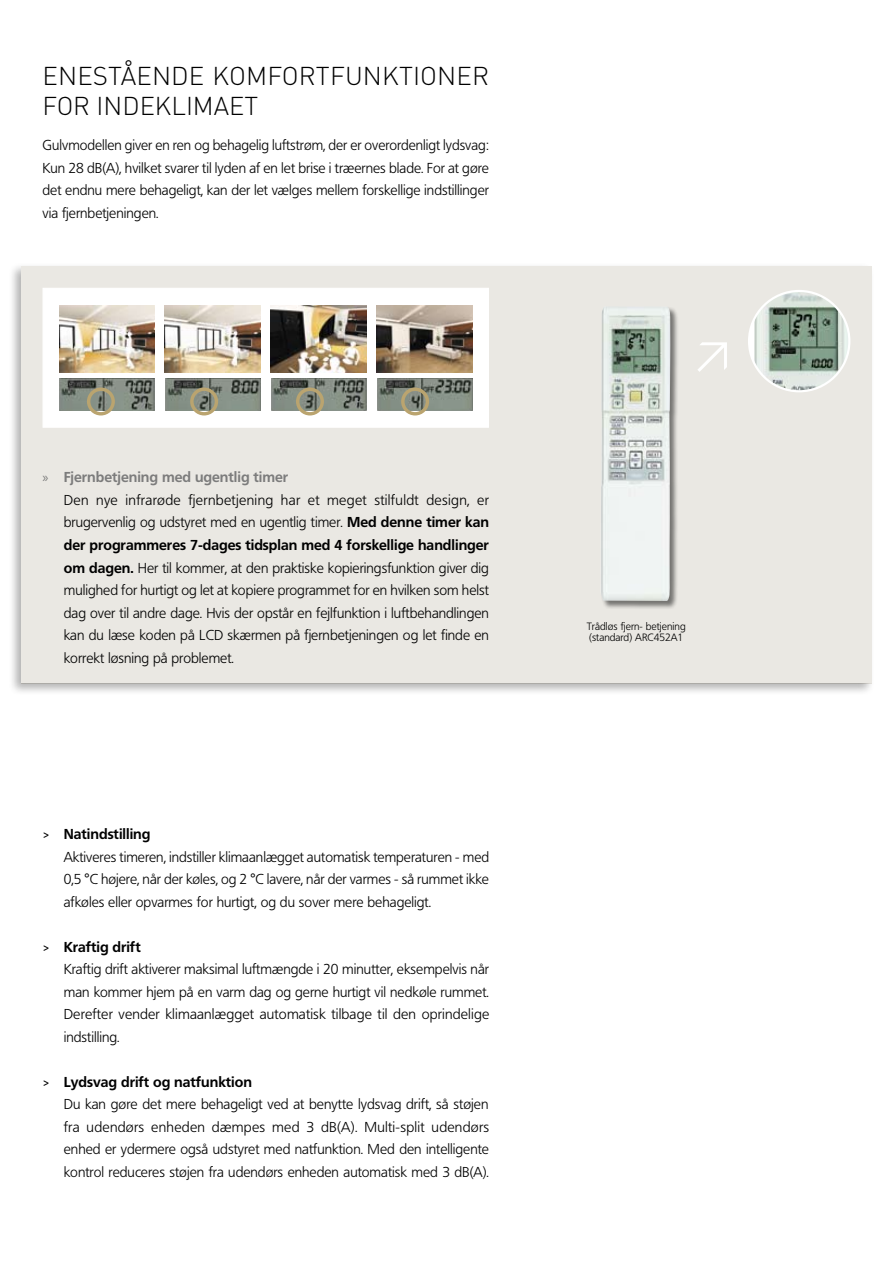
<style>
.page{position:relative;width:893px;height:1263px;background:#fff}
.page>*{position:absolute;margin:0;border:0;box-sizing:border-box;transform-origin:0 0}
.t1{font:300 25.5px/30.6px "DIN";letter-spacing:.005em;color:#000}
.t2{font:300 14.25px/22.5px "Frutiger BSK45";color:#000;text-align:justify}
.t3{font:300 14.25px/22.5px "Frutiger BSK45";letter-spacing:.02em;color:#000}
.t4{font:700 14.25px "Frutiger BSK65";color:#000}
.t5{font:700 14.25px "Frutiger BSK65";color:#7c7c7c}
.t6{font:300 10.5px/11.2px "Frutiger BSK45";color:#000}
.s1{font-family:"Myriad Pro";font-weight:400}
.s2{font-family:"Frutiger BSK65";font-weight:700}
.s3{font-family:"DIN";font-weight:400}
</style>
<div class="page">
<div style="left:8px;top:263px;width:867px;height:433px;background:#000;opacity:.3"></div>
<div style="left:21px;top:266px;width:851px;height:417px;background:#eae8e3"></div>
<div style="left:43px;top:288px;width:446px;height:140px;background:#fff"></div>
<img style="left:59px;top:378px;width:95px;height:32px">
<img style="left:165px;top:378px;width:95px;height:32px">
<img style="left:271px;top:378px;width:95px;height:32px">
<img style="left:377px;top:378px;width:95px;height:32px">
<img style="left:59px;top:305px;width:95px;height:67px">
<img style="left:165px;top:305px;width:95px;height:67px">
<img style="left:271px;top:305px;width:95px;height:67px">
<img style="left:377px;top:305px;width:95px;height:67px">
<div style="left:87px;top:387px;width:28px;height:28px;border:3px solid #baa46f;border-radius:50%"></div>
<div style="left:190px;top:387px;width:28px;height:28px;border:3px solid #baa46f;border-radius:50%"></div>
<div style="left:296px;top:387px;width:28px;height:28px;border:3px solid #baa46f;border-radius:50%"></div>
<div style="left:401px;top:387px;width:28px;height:28px;border:3px solid #baa46f;border-radius:50%"></div>
<img style="left:754px;top:291px;width:95px;height:100px">
<div style="left:748px;top:290px;width:102px;height:102px;border:2px solid #fff;border-radius:50%"></div>
<svg style="left:698px;top:342px;width:29px;height:30px"></svg>
<div style="left:600px;top:306px;width:79px;height:304px;background:#000;opacity:.5"></div>
<img style="left:600px;top:306px;width:71px;height:295px">
<h1 class="t1" style="left:43px;top:59px;width:448px">ENESTÅENDE KOMFORTFUNKTIONER<br>FOR INDEKLIMAET</h1>
<p class="t2" style="left:43px;top:134px;width:448px">Gulvmodellen giver en ren og behagelig luftstrøm, der er overordenligt lydsvag:<br>Kun 28 dB(A), hvilket svarer til lyden af en let brise i træernes blade. For at gøre det endnu mere behageligt, kan der let vælges mellem forskellige indstillinger via fjernbetjeningen.</p>
<p class="t5" style="left:43px;top:469px;width:247px"><span class="s1">»</span> Fjernbetjening med ugentlig timer</p>
<p class="t3" style="left:64px;top:489px;width:427px">Den nye infrarøde fjernbetjening har et meget stilfuldt design, er brugervenlig og udstyret med en ugentlig timer. <span class="s2">Med denne timer kan</span></p>
<p class="t4" style="left:64px;top:536px;width:427px">der programmeres 7-dages tidsplan med 4 forskellige handlinger</p>
<p class="t2" style="left:64px;top:556px;width:427px"><span class="s2">om dagen.</span> Her til kommer, at den praktiske kopieringsfunktion giver dig mulighed for hurtigt og let at kopiere programmet for en hvilken som helst dag over til andre dage. Hvis der opstår en fejlfunktion i luftbehandlingen kan du læse koden på LCD skærmen på fjernbetjeningen og let finde en korrekt løsning på problemet.</p>
<p class="t4" style="left:43px;top:826px;width:109px"><span class="s3">&gt;</span> Natindstilling</p>
<p class="t2" style="left:64px;top:846px;width:427px">Aktiveres timeren, indstiller klimaanlægget automatisk temperaturen - med 0,5 °C højere, når der køles, og 2 °C lavere, når der varmes - så rummet ikke afkøles eller opvarmes for hurtigt, og du sover mere behageligt.</p>
<p class="t4" style="left:43px;top:938px;width:100px"><span class="s3">&gt;</span> Kraftig drift</p>
<p class="t2" style="left:64px;top:958px;width:427px">Kraftig drift aktiverer maksimal luftmængde i 20 minutter, eksempelvis når man kommer hjem på en varm dag og gerne hurtigt vil nedkøle rummet.<br>Derefter vender klimaanlægget automatisk tilbage til den oprindelige indstilling.</p>
<p class="t4" style="left:43px;top:1073px;width:211px"><span class="s3">&gt;</span> Lydsvag drift og natfunktion</p>
<p class="t2" style="left:64px;top:1093px;width:427px">Du kan gøre det mere behageligt ved at benytte lydsvag drift, så støjen fra udendørs enheden dæmpes med 3 dB(A). Multi-split udendørs enhed er ydermere også udstyret med natfunktion. Med den intelligente kontrol reduceres støjen fra udendørs enheden automatisk med 3 dB(A).</p>
<p class="t6" style="left:587px;top:621px;width:101px">Trådløs fjern- betjening (standard) ARC452A1</p>
</div>
